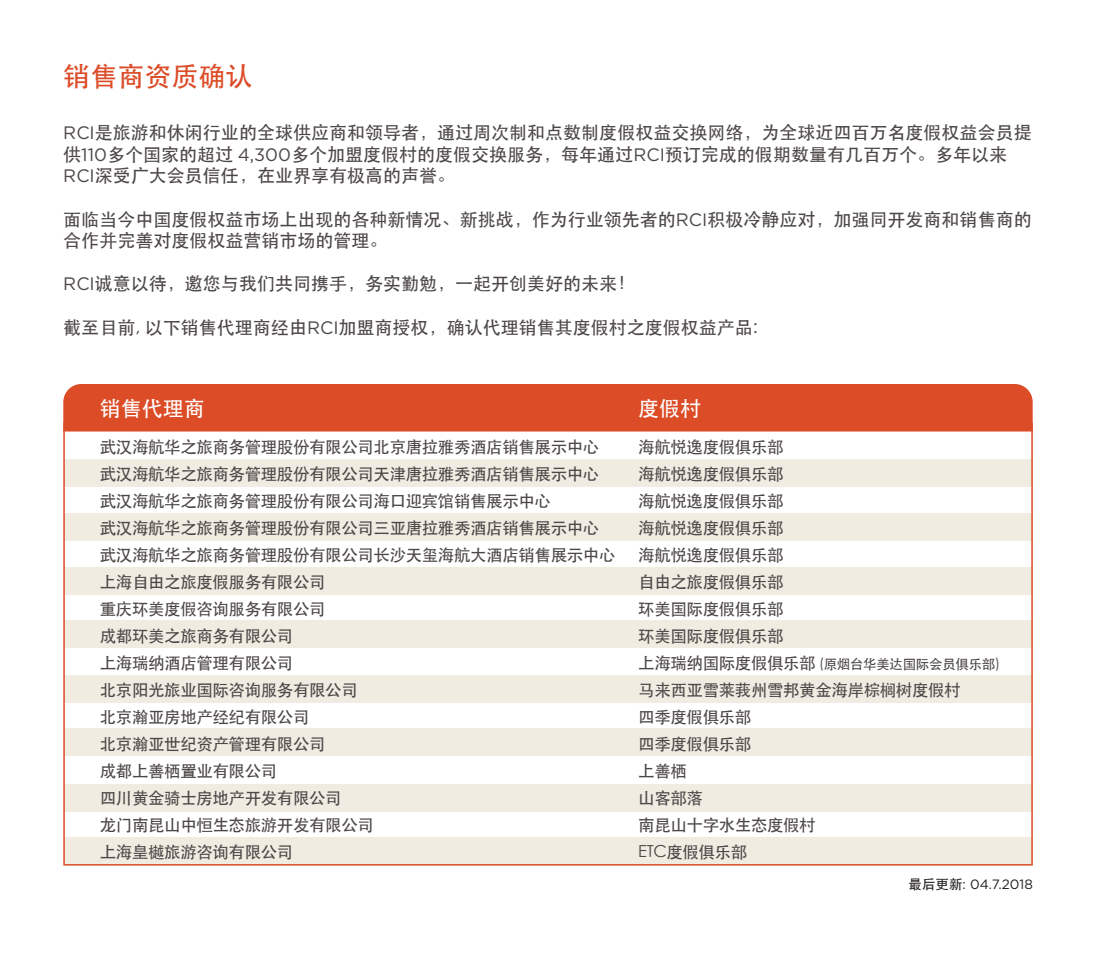
<style>
.page{position:relative;width:1098px;height:955px;background:#fff}
.page>*{position:absolute;margin:0;border:0;box-sizing:border-box;transform-origin:0 0}
.t1{font:27px "ST Heiti";color:#dc4c27}
.t2{font:21px "ST Heiti";color:#fff}
.t3{font:18px/21.6px "ST Heiti";color:#4d4747}
.t4{font:16.5px/27px "ST Heiti";letter-spacing:-.025em;color:#4d4747}
.t5{font:13.5px "ST Heiti";letter-spacing:-.025em;color:#4d4747}
.t6{font:13.5px "Gotham";color:#231f20}
.s1{font-family:"Gotham"}
.s2{font-size:16.5px}
.s3{font-family:"ST Heiti"}
</style>
<div class="page">
<div style="left:64px;top:459px;width:968px;height:27px;background:#f1ece2"></div>
<div style="left:64px;top:513px;width:968px;height:27px;background:#f1ece2"></div>
<div style="left:64px;top:567px;width:968px;height:27px;background:#f1ece2"></div>
<div style="left:64px;top:620px;width:968px;height:27px;background:#f1ece2"></div>
<div style="left:64px;top:675px;width:968px;height:27px;background:#f1ece2"></div>
<div style="left:64px;top:728px;width:968px;height:27px;background:#f1ece2"></div>
<div style="left:64px;top:784px;width:968px;height:27px;background:#f1ece2"></div>
<div style="left:64px;top:837px;width:968px;height:27px;background:#f1ece2"></div>
<div style="left:63px;top:384px;width:969px;height:47px;background:#dc4c27"></div>
<h1 class="t1" style="left:63px;top:63px;width:191px">销售商资质确认</h1>
<p class="t3" style="left:63px;top:122px;width:969px"><span class="s1">RCI</span>是旅游和休闲行业的全球供应商和领导者，通过周次制和点数制度假权益交换网络，为全球近四百万名度假权益会员提供<span class="s1">110</span>多个国家的超过 <span class="s1">4,300</span>多个加盟度假村的度假交换服务，每年通过<span class="s1">RCI</span>预订完成的假期数量有几百万个。多年以来<br><span class="s1">RCI</span>深受广大会员信任，在业界享有极高的声誉。</p>
<p class="t3" style="left:63px;top:208px;width:969px">面临当今中国度假权益市场上出现的各种新情况、新挑战，作为行业领先者的<span class="s1">RCI</span>积极冷静应对，加强同开发商和销售商的合作并完善对度假权益营销市场的管理。</p>
<p class="t3" style="left:63px;top:273px;width:573px"><span class="s1">RCI</span>诚意以待，邀您与我们共同携手，务实勤勉，一起开创美好的未来！</p>
<p class="t3" style="left:63px;top:316px;width:696px">截至目前, 以下销售代理商经由<span class="s1">RCI</span>加盟商授权，确认代理销售其度假村之度假权益产品:</p>
<p class="t2" style="left:100px;top:398px;width:106px">销售代理商</p>
<p class="t2" style="left:638px;top:398px;width:64px">度假村</p>
<p class="t4" style="left:100px;top:433px;width:517px">武汉海航华之旅商务管理股份有限公司北京唐拉雅秀酒店销售展示中心武汉海航华之旅商务管理股份有限公司天津唐拉雅秀酒店销售展示中心武汉海航华之旅商务管理股份有限公司海口迎宾馆销售展示中心<br>武汉海航华之旅商务管理股份有限公司三亚唐拉雅秀酒店销售展示中心武汉海航华之旅商务管理股份有限公司长沙天玺海航大酒店销售展示中心上海自由之旅度假服务有限公司<br>重庆环美度假咨询服务有限公司<br>成都环美之旅商务有限公司<br>上海瑞纳酒店管理有限公司<br>北京阳光旅业国际咨询服务有限公司<br>北京瀚亚房地产经纪有限公司<br>北京瀚亚世纪资产管理有限公司<br>成都上善栖置业有限公司<br>四川黄金骑士房地产开发有限公司<br>龙门南昆山中恒生态旅游开发有限公司<br>上海皇樾旅游咨询有限公司</p>
<p class="t4" style="left:638px;top:433px;width:147px;text-align:justify">海航悦逸度假俱乐部海航悦逸度假俱乐部海航悦逸度假俱乐部海航悦逸度假俱乐部海航悦逸度假俱乐部自由之旅度假俱乐部环美国际度假俱乐部环美国际度假俱乐部</p>
<p class="t5" style="left:638px;top:657px;width:363px"><span class="s2">上海瑞纳国际度假俱乐部</span> (原烟台华美达国际会员俱乐部)</p>
<p class="t4" style="left:638px;top:676px;width:324px">马来西亚雪莱莪州雪邦黄金海岸棕榈树度假村四季度假俱乐部<br>四季度假俱乐部<br>上善栖<br>山客部落<br>南昆山十字水生态度假村<br>ETC度假俱乐部</p>
<p class="t6" style="left:908px;top:875px;width:126px"><span class="s3">最后更新</span>: 04.7.2018</p>
</div>
